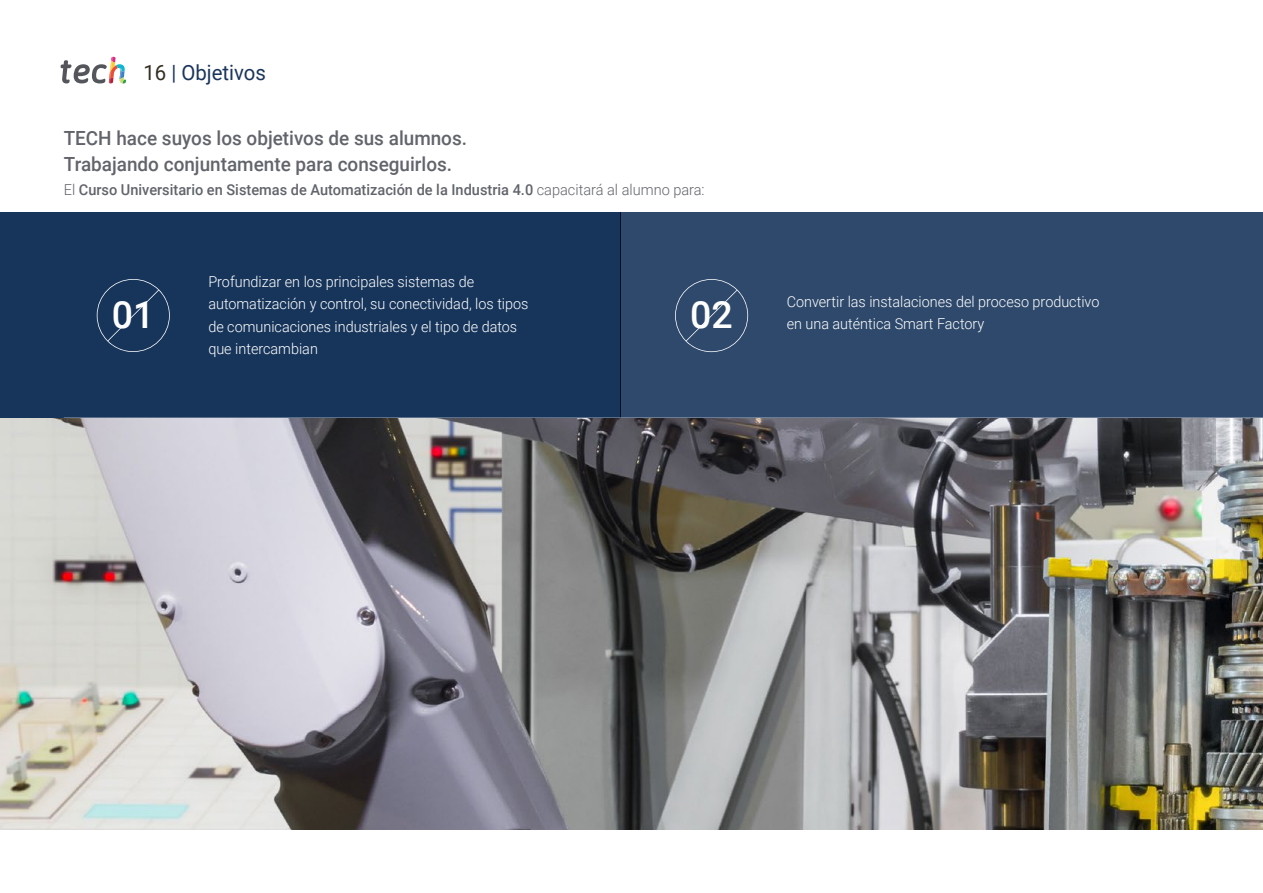
<style>
.page{position:relative;width:1263px;height:893px;background:#fff}
.page>*{position:absolute;margin:0;border:0;box-sizing:border-box;transform-origin:0 0}
.t1{font:500 37.5px "Roboto";color:#fff}
.t2{font:21px "Roboto";color:#1a355c}
.t3{font:500 19.5px/25.5px "Roboto";color:#61646a}
.t4{font:300 15px/22.5px "Roboto";color:#fff;scale:.96 1}
.t5{font:500 15px "Roboto";color:#61646a}
.s1{color:#312e20}
.s2{font-weight:300}
</style>
<div class="page">
<svg style="left:61px;top:57px;width:65px;height:27px"></svg>
<div style="left:0;top:213px;width:621px;height:616px;background:#17355b"></div>
<div style="left:621px;top:213px;width:642px;height:616px;background:#2e496b"></div>
<svg style="left:97px;top:279px;width:73px;height:73px"></svg>
<svg style="left:675px;top:279px;width:73px;height:73px"></svg>
<img style="left:0;top:418px;width:1263px;height:411px">
<h2 class="t2" style="left:144px;top:57px;width:124px"><span class="s1">16</span> | Objetivos</h2>
<h3 class="t3" style="left:64px;top:125px;width:405px">TECH hace suyos los objetivos de sus alumnos.<br>Trabajando conjuntamente para conseguirlos.</h3>
<p class="t5" style="left:64px;top:179px;width:642px"><span class="s2">El</span> Curso Universitario en Sistemas de Automatización de la Industria 4.0 <span class="s2">capacitará al alumno para:</span></p>
<p class="t4" style="left:208px;top:270px;width:335px">Profundizar en los principales sistemas de automatización y control, su conectividad, los tipos de comunicaciones industriales y el tipo de datos que intercambian</p>
<h1 class="t1" style="left:112px;top:289px;width:44px">01</h1>
<p class="t4" style="left:787px;top:290px;width:327px">Convertir las instalaciones del proceso productivo</p>
<h1 class="t1" style="left:690px;top:289px;width:44px">02</h1>
<p class="t4" style="left:787px;top:312px;width:207px">en una auténtica Smart Factory</p>
</div>
